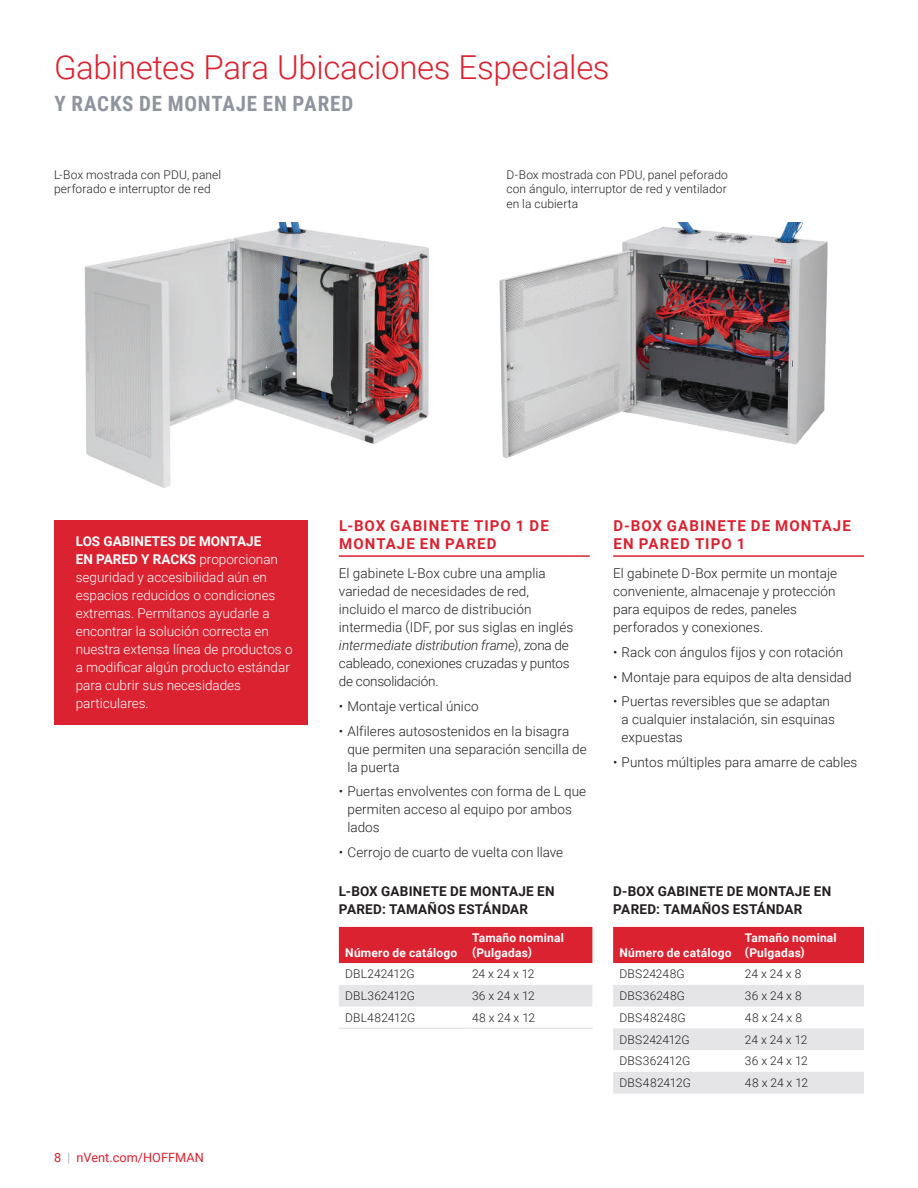
<style>
.page{position:relative;width:918px;height:1188px;background:#fff}
.page>*{position:absolute;margin:0;border:0;box-sizing:border-box;transform-origin:0 0}
.t1{font:300 33px "Roboto";letter-spacing:-.01em;color:#db2230}
.t2{font:700 21px "Roboto Condensed";letter-spacing:.04em;color:#8f959e}
.t3{font:700 15px/18px "Roboto";letter-spacing:.075em;color:#db2230}
.t4{font:300 13.5px/18px "Roboto";letter-spacing:.005em;color:#231f20}
.t5{font:300 13.5px/18px "Roboto";color:#fff}
.t6{font:700 13.5px/18px "Roboto";letter-spacing:.02em;color:#231f20}
.t7{font:12.75px "Roboto";color:#db2230}
.t8{font:300 12px/14.4px "Roboto";letter-spacing:.01em;color:#231f20}
.t9{font:700 12px/14.4px "Roboto";letter-spacing:.015em;color:#fff}
.s1{font-weight:700}
.s2{font-weight:300;color:#8f959e}
.s3{font-style:italic}
</style>
<div class="page">
<img style="left:499px;top:222px;width:329px;height:236px">
<img style="left:84px;top:222px;width:345px;height:266px">
<div style="left:54px;top:520px;width:254px;height:204px;background:#db2230"></div>
<hr style="left:339px;top:555px;width:251px;height:2px;background:#db2230">
<hr style="left:613px;top:555px;width:251px;height:2px;background:#db2230">
<div style="left:339px;top:927px;width:253px;height:36px;background:#db2230"></div>
<div style="left:339px;top:985px;width:253px;height:22px;background:#e5e5e8"></div>
<hr style="left:339px;top:1028px;width:127px;height:1px;background:#e5e5e8">
<hr style="left:466px;top:1028px;width:126px;height:1px;background:#e5e5e8">
<div style="left:613px;top:927px;width:251px;height:36px;background:#db2230"></div>
<svg style="left:613px;top:985px;width:251px;height:109px"></svg>
<h1 class="t1" style="left:54px;top:44px;width:557px">Gabinetes Para Ubicaciones Especiales</h1>
<h2 class="t2" style="left:54px;top:89px;width:300px">Y RACKS DE MONTAJE EN PARED</h2>
<p class="t8" style="left:54px;top:167px;width:169px">L-Box mostrada con PDU, panel perforado e interruptor de red</p>
<p class="t8" style="left:506px;top:167px;width:223px;text-align:justify">D-Box mostrada con PDU, panel peforado con ángulo, interruptor de red y ventilador en la cubierta</p>
<p class="t5" style="left:76px;top:531px;width:218px"><span class="s1">LOS GABINETES DE MONTAJE<br>EN PARED Y RACKS</span> proporcionan seguridad y accesibilidad aún en espacios reducidos o condiciones extremas. Permítanos ayudarle a encontrar la solución correcta en nuestra extensa línea de productos o a modificar algún producto estándar para cubrir sus necesidades particulares.</p>
<p class="t7" style="left:54px;top:1148px;width:151px">8 <span class="s2">|</span> nVent.com/HOFFMAN</p>
<p class="t3" style="left:339px;top:516px;width:211px">L-BOX GABINETE TIPO 1 DE<br>MONTAJE EN PARED</p>
<p class="t4" style="left:339px;top:564px;width:236px">El gabinete L-Box cubre una amplia variedad de necesidades de red, incluido el marco de distribución intermedia (IDF, por sus siglas en inglés <span class="s3">intermediate distribution frame</span>), zona de cableado, conexiones cruzadas y puntos de consolidación.</p>
<p class="t4" style="left:339px;top:696px;width:141px">• Montaje vertical único</p>
<p class="t4" style="left:347px;top:721px;width:241px;text-indent:-9px">• Alfileres autosostenidos en la bisagra que permiten una separación sencilla de la puerta</p>
<p class="t4" style="left:347px;top:782px;width:240px;text-indent:-9px">• Puertas envolventes con forma de L que permiten acceso al equipo por ambos lados</p>
<p class="t4" style="left:339px;top:843px;width:226px">• Cerrojo de cuarto de vuelta con llave</p>
<p class="t6" style="left:339px;top:882px;width:217px">L-BOX GABINETE DE MONTAJE EN<br>PARED: TAMAÑOS ESTÁNDAR</p>
<p class="t9" style="left:345px;top:945px;width:114px">Número de catálogo</p>
<p class="t9" style="left:472px;top:930px;width:93px">Tamaño nominal (Pulgadas)</p>
<p class="t8" style="left:345px;top:967px;width:71px">DBL242412G</p>
<p class="t8" style="left:472px;top:967px;width:64px">24 x 24 x 12</p>
<p class="t8" style="left:345px;top:988px;width:71px">DBL362412G</p>
<p class="t8" style="left:472px;top:988px;width:64px">36 x 24 x 12</p>
<p class="t8" style="left:345px;top:1010px;width:72px">DBL482412G</p>
<p class="t8" style="left:472px;top:1010px;width:65px">48 x 24 x 12</p>
<p class="t3" style="left:613px;top:516px;width:239px">D-BOX GABINETE DE MONTAJE<br>EN PARED TIPO 1</p>
<p class="t4" style="left:613px;top:564px;width:226px">El gabinete D-Box permite un montaje conveniente, almacenaje y protección para equipos de redes, paneles perforados y conexiones.</p>
<p class="t4" style="left:613px;top:642px;width:232px">• Rack con ángulos fijos y con rotación</p>
<p class="t4" style="left:613px;top:667px;width:240px">• Montaje para equipos de alta densidad</p>
<p class="t4" style="left:622px;top:692px;width:215px;text-indent:-9px">• Puertas reversibles que se adaptan a cualquier instalación, sin esquinas expuestas</p>
<p class="t4" style="left:613px;top:753px;width:246px">• Puntos múltiples para amarre de cables</p>
<p class="t6" style="left:613px;top:882px;width:220px">D-BOX GABINETE DE MONTAJE EN<br>PARED: TAMAÑOS ESTÁNDAR</p>
<p class="t9" style="left:620px;top:945px;width:114px">Número de catálogo</p>
<p class="t9" style="left:745px;top:930px;width:93px">Tamaño nominal (Pulgadas)</p>
<p class="t8" style="left:620px;top:967px;width:67px">DBS24248G</p>
<p class="t8" style="left:745px;top:967px;width:58px">24 x 24 x 8</p>
<p class="t8" style="left:620px;top:988px;width:67px">DBS36248G</p>
<p class="t8" style="left:745px;top:988px;width:58px">36 x 24 x 8</p>
<p class="t8" style="left:620px;top:1010px;width:68px">DBS48248G</p>
<p class="t8" style="left:745px;top:1010px;width:59px">48 x 24 x 8</p>
<p class="t8" style="left:620px;top:1032px;width:72px">DBS242412G</p>
<p class="t8" style="left:745px;top:1032px;width:64px">24 x 24 x 12</p>
<p class="t8" style="left:620px;top:1054px;width:72px">DBS362412G</p>
<p class="t8" style="left:745px;top:1054px;width:64px">36 x 24 x 12</p>
<p class="t8" style="left:620px;top:1075px;width:73px">DBS482412G</p>
<p class="t8" style="left:745px;top:1075px;width:65px">48 x 24 x 12</p>
</div>
